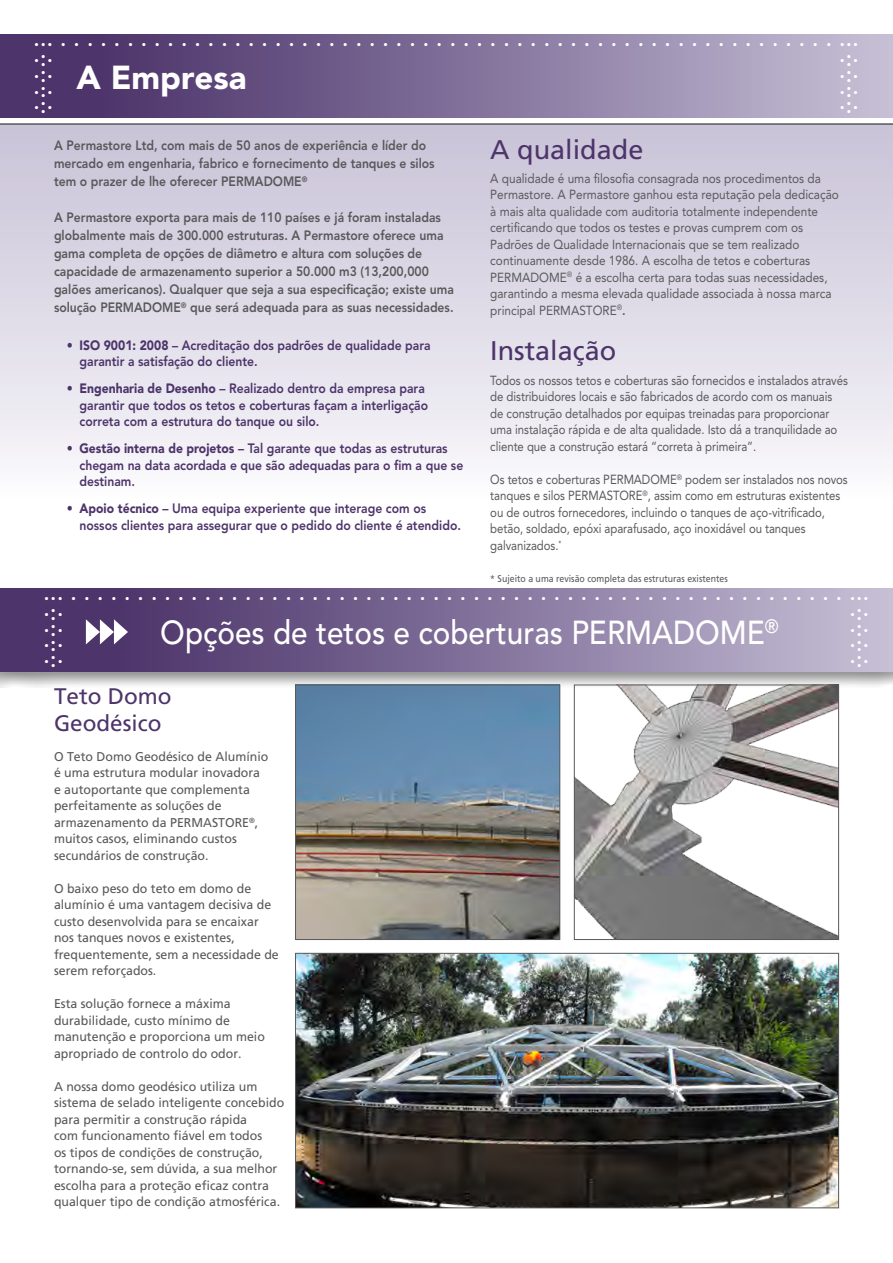
<style>
.page{position:relative;width:893px;height:1263px;background:#fff}
.page>*{position:absolute;margin:0;border:0;box-sizing:border-box;transform-origin:0 0}
.t1{font:500 33px "Avenir LT Std";color:#fff;scale:.9 1}
.t2{font:900 33px "Avenir LT Std";color:#fff}
.t3{font:27px "Frutiger LT Std";color:#4d346a}
.t4{font:22.5px/27px "Frutiger LT Std";color:#4d346a}
.t5{font:900 16.95px "Avenir LT Std";color:#fff}
.t6{font:800 13.5px/18px "Avenir LT Std";color:#58595b;scale:.9 1}
.t7{font:800 13.5px/16.5px "Avenir LT Std";color:#4d346a;scale:.9 1}
.t8{font:13.2px/16.5px "Avenir LT Std";letter-spacing:-.005em;color:#58595b;scale:.87 1}
.t9{font:13.2px/16.5px "Avenir LT Std";letter-spacing:-.005em;color:#58595b;scale:.9 1}
.t10{font:12.75px/16.5px "Frutiger LT Std";color:#58595b}
.t11{font:9.75px "Frutiger LT Std";color:#58595b;scale:.9 1}
.s1{font-weight:900}
.s2{font-weight:800}
</style>
<div class="page">
<div style="left:0;top:124px;width:893px;height:476px;background:linear-gradient(to bottom,#c8c2d6,#fff)"></div>
<div style="left:0;top:35px;width:893px;height:83px;background:linear-gradient(to right,#3f245e,#c4bdd5)"></div>
<hr style="left:0;top:123px;width:893px;height:2px;background:#58595b">
<div style="left:0;top:588px;width:893px;height:100px;background:#000;opacity:.42"></div>
<div style="left:0;top:589px;width:893px;height:82px;background:linear-gradient(to right,#3d225d,#c3bcd4)"></div>
<svg style="left:86px;top:619px;width:42px;height:25px"></svg>
<img style="left:576px;top:687px;width:261px;height:251px">
<div style="left:574px;top:685px;width:265px;height:255px;border:1px solid #58595b"></div>
<img style="left:297px;top:955px;width:540px;height:251px">
<div style="left:295px;top:953px;width:544px;height:255px;border:1px solid #58595b"></div>
<img style="left:297px;top:687px;width:261px;height:251px">
<div style="left:295px;top:685px;width:265px;height:255px;border:1px solid #58595b"></div>
<h3 class="t5" style="left:34px;top:30px;width:826px">... . . . . . . . . . . . . . . . . . . . . . . . . . . . . . . . . . . . . . . . . . . . . . . . . . . . . . . . . . . ...</h3>
<h3 class="t5" style="left:41px;top:42px;width:7px">.</h3>
<h3 class="t5" style="left:846px;top:42px;width:7px">.</h3>
<h3 class="t5" style="left:34px;top:46px;width:20px">. .</h3>
<h3 class="t5" style="left:840px;top:46px;width:20px">. .</h3>
<h3 class="t5" style="left:41px;top:50px;width:7px">.</h3>
<h3 class="t5" style="left:846px;top:50px;width:7px">.</h3>
<h3 class="t5" style="left:41px;top:58px;width:7px">.</h3>
<h3 class="t5" style="left:846px;top:58px;width:7px">.</h3>
<h3 class="t5" style="left:34px;top:62px;width:20px">. .</h3>
<h3 class="t5" style="left:840px;top:62px;width:20px">. .</h3>
<h3 class="t5" style="left:41px;top:66px;width:7px">.</h3>
<h3 class="t5" style="left:846px;top:66px;width:7px">.</h3>
<h3 class="t5" style="left:41px;top:73px;width:7px">.</h3>
<h3 class="t5" style="left:846px;top:73px;width:7px">.</h3>
<h3 class="t5" style="left:34px;top:77px;width:20px">. .</h3>
<h3 class="t5" style="left:840px;top:77px;width:20px">. .</h3>
<h3 class="t5" style="left:41px;top:81px;width:7px">.</h3>
<h3 class="t5" style="left:846px;top:81px;width:7px">.</h3>
<h3 class="t5" style="left:41px;top:89px;width:7px">.</h3>
<h3 class="t5" style="left:846px;top:89px;width:7px">.</h3>
<h3 class="t5" style="left:34px;top:93px;width:20px">. .</h3>
<h3 class="t5" style="left:840px;top:93px;width:20px">. .</h3>
<h3 class="t5" style="left:41px;top:97px;width:7px">.</h3>
<h3 class="t5" style="left:846px;top:97px;width:7px">.</h3>
<h1 class="t2" style="left:77px;top:58px;width:171px">A Empresa</h1>
<p class="t6" style="left:54px;top:136px;width:424px">A Permastore Ltd, com mais de 50 anos de experiência e líder do mercado em engenharia, fabrico e fornecimento de tanques e silos tem o prazer de lhe oferecer PERMADOME<sup>®</sup></p>
<p class="t6" style="left:54px;top:208px;width:446px">A Permastore exporta para mais de 110 países e já foram instaladas globalmente mais de 300.000 estruturas. A Permastore oferece uma gama completa de opções de diâmetro e altura com soluções de capacidade de armazenamento superior a 50.000 m3 (13,200,000 galões americanos). Qualquer que seja a sua especificação; existe uma solução PERMADOME<sup>®</sup> que será adequada para as suas necessidades.</p>
<p class="t7" style="left:80px;top:337px;width:392px;text-indent:-13px"><span class="s1">• ISO 9001: 2008</span> – Acreditação dos padrões de qualidade para garantir a satisfação do cliente.</p>
<p class="t7" style="left:80px;top:380px;width:389px;text-indent:-13px"><span class="s1">• Engenharia de Desenho</span> – Realizado dentro da empresa para garantir que todos os tetos e coberturas façam a interligação correta com a estrutura do tanque ou silo.</p>
<p class="t7" style="left:80px;top:440px;width:428px;text-indent:-13px"><span class="s1">• Gestão interna de projetos</span> – Tal garante que todas as estruturas chegam na data acordada e que são adequadas para o fim a que se destinam.</p>
<p class="t7" style="left:80px;top:500px;width:425px;text-indent:-13px"><span class="s1">• Apoio técnico</span> – Uma equipa experiente que interage com os nossos clientes para assegurar que o pedido do cliente é atendido.</p>
<h2 class="t3" style="left:490px;top:134px;width:155px">A qualidade</h2>
<p class="t9" style="left:490px;top:170px;width:389px">A qualidade é uma filosofia consagrada nos procedimentos da Permastore. A Permastore ganhou esta reputação pela dedicação à mais alta qualidade com auditoria totalmente independente certificando que todos os testes e provas cumprem com os Padrões de Qualidade Internacionais que se tem realizado continuamente desde 1986. A escolha de tetos e coberturas PERMADOME<sup>®</sup> é a escolha certa para todas suas necessidades, garantindo a mesma elevada qualidade associada à nossa marca principal PERMASTORE<sup>®</sup><span class="s2">.</span></p>
<h2 class="t3" style="left:490px;top:334px;width:128px">Instalação</h2>
<p class="t8" style="left:490px;top:372px;width:412px">Todos os nossos tetos e coberturas são fornecidos e instalados através de distribuidores locais e são fabricados de acordo com os manuais de construção detalhados por equipas treinadas para proporcionar uma instalação rápida e de alta qualidade. Isto dá a tranquilidade ao cliente que a construção estará “correta à primeira”.</p>
<p class="t8" style="left:490px;top:471px;width:412px">Os tetos e coberturas PERMADOME<sup>®</sup> podem ser instalados nos novos tanques e silos PERMASTORE<sup>®</sup>, assim como em estruturas existentes ou de outros fornecedores, incluindo o tanques de aço-vitrificado, betão, soldado, epóxi aparafusado, aço inoxidável ou tanques galvanizados.<sup>*</sup></p>
<p class="t11" style="left:490px;top:573px;width:265px">* Sujeito a uma revisão completa das estruturas existentes</p>
<h3 class="t5" style="left:44px;top:584px;width:826px">... . . . . . . . . . . . . . . . . . . . . . . . . . . . . . . . . . . . . . . . . . . . . . . . . . . . . . . . . . . ...</h3>
<h3 class="t5" style="left:51px;top:596px;width:7px">.</h3>
<h3 class="t5" style="left:857px;top:596px;width:7px">.</h3>
<h3 class="t5" style="left:44px;top:600px;width:20px">. .</h3>
<h3 class="t5" style="left:850px;top:600px;width:20px">. .</h3>
<h3 class="t5" style="left:51px;top:604px;width:7px">.</h3>
<h3 class="t5" style="left:857px;top:604px;width:7px">.</h3>
<h3 class="t5" style="left:51px;top:611px;width:7px">.</h3>
<h3 class="t5" style="left:857px;top:611px;width:7px">.</h3>
<h3 class="t5" style="left:44px;top:615px;width:20px">. .</h3>
<h3 class="t5" style="left:850px;top:615px;width:20px">. .</h3>
<h3 class="t5" style="left:51px;top:619px;width:7px">.</h3>
<h3 class="t5" style="left:857px;top:619px;width:7px">.</h3>
<h3 class="t5" style="left:51px;top:627px;width:7px">.</h3>
<h3 class="t5" style="left:857px;top:627px;width:7px">.</h3>
<h3 class="t5" style="left:44px;top:631px;width:20px">. .</h3>
<h3 class="t5" style="left:850px;top:631px;width:20px">. .</h3>
<h3 class="t5" style="left:51px;top:635px;width:7px">.</h3>
<h3 class="t5" style="left:857px;top:635px;width:7px">.</h3>
<h3 class="t5" style="left:51px;top:643px;width:7px">.</h3>
<h3 class="t5" style="left:857px;top:643px;width:7px">.</h3>
<h3 class="t5" style="left:44px;top:647px;width:20px">. .</h3>
<h3 class="t5" style="left:850px;top:647px;width:20px">. .</h3>
<h3 class="t5" style="left:51px;top:651px;width:7px">.</h3>
<h3 class="t5" style="left:857px;top:651px;width:7px">.</h3>
<h1 class="t1" style="left:160px;top:614px;width:689px">Opções de tetos e coberturas PERMADOME<sup>®</sup></h1>
<h3 class="t4" style="left:54px;top:682px;width:119px">Teto Domo<br>Geodésico</h3>
<p class="t10" style="left:54px;top:748px;width:216px">O Teto Domo Geodésico de Alumínio é uma estrutura modular inovadora e autoportante que complementa perfeitamente as soluções de armazenamento da PERMASTORE<sup>®</sup>, muitos casos, eliminando custos secundários de construção.</p>
<p class="t10" style="left:54px;top:880px;width:226px">O baixo peso do teto em domo de alumínio é uma vantagem decisiva de custo desenvolvida para se encaixar nos tanques novos e existentes, frequentemente, sem a necessidade de serem reforçados.</p>
<p class="t10" style="left:54px;top:996px;width:212px">Esta solução fornece a máxima durabilidade, custo mínimo de manutenção e proporciona um meio apropriado de controlo do odor.</p>
<p class="t10" style="left:54px;top:1078px;width:232px">A nossa domo geodésico utiliza um sistema de selado inteligente concebido para permitir a construção rápida<br>com funcionamento fiável em todos<br>os tipos de condições de construção, tornando-se, sem dúvida, a sua melhor escolha para a proteção eficaz contra qualquer tipo de condição atmosférica.</p>
</div>
